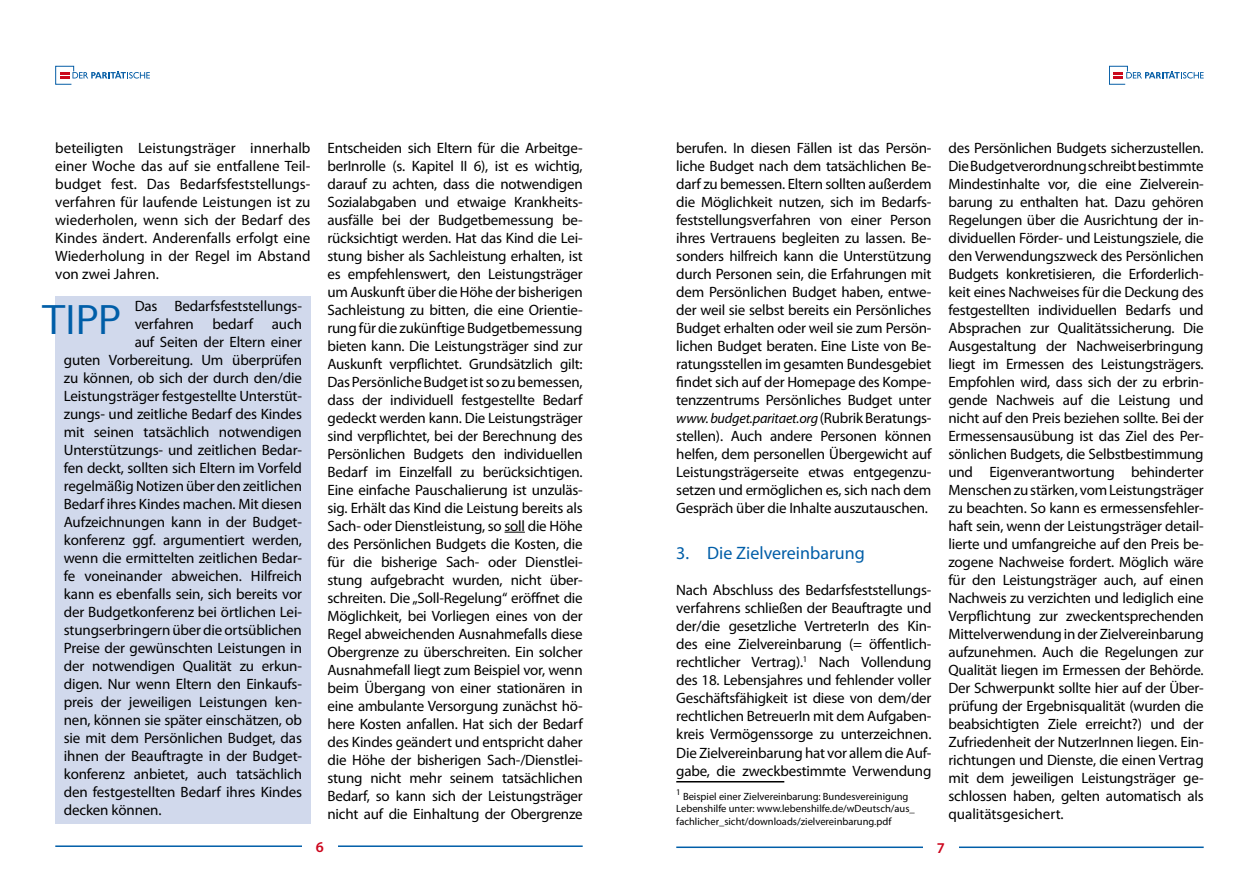
<style>
.page{position:relative;width:1259px;height:893px;background:#fff}
.page>*{position:absolute;margin:0;border:0;box-sizing:border-box;transform-origin:0 0}
.t1{font:43.05px "Chantilly";color:#005ea8}
.t2{font:18px "Myriad Pro";color:#005ea8}
.t3{font:15px/18px "Myriad Pro";letter-spacing:-.01em;color:#000;text-align:justify}
.t4{font:600 15px "Myriad Pro";color:#cc051c}
.t5{font:italic 14.25px "Myriad Pro";letter-spacing:-.015em;color:#000}
.t6{font:10.5px/12.6px "Myriad Pro";color:#000}
.t7{font:8.7px "Myriad Pro";color:#000}
.s1{font-style:normal;font-size:15px}
</style>
<div class="page">
<hr style="left:55px;top:845px;width:528px;height:2px;background:#005ea8">
<div style="left:302px;top:840px;width:36px;height:26px;background:#fff"></div>
<svg style="left:55px;top:66px;width:95px;height:19px"></svg>
<hr style="left:676px;top:846px;width:527px;height:2px;background:#005ea8">
<div style="left:923px;top:841px;width:35px;height:26px;background:#fff"></div>
<svg style="left:1109px;top:66px;width:94px;height:19px"></svg>
<hr style="left:676px;top:781px;width:108px;height:1px;background:#000">
<svg style="left:504px;top:532px;width:21px;height:1px"></svg>
<div style="left:55px;top:297px;width:255px;height:527px;background:#d1d9ec"></div>
<p class="t3" style="left:55px;top:138px;width:257px">beteiligten Leistungsträger innerhalb einer Woche das auf sie entfallene Teil&shy;budget fest. Das Bedarfsfeststellungs&shy;verfahren für laufende Leistungen ist zu wiederholen, wenn sich der Bedarf des Kindes ändert. Anderenfalls erfolgt eine Wiederholung in der Regel im Abstand von zwei Jahren.</p>
<p class="t3" style="left:327px;top:138px;width:257px">Entscheiden sich Eltern für die Arbeitge&shy;berInrolle (s. Kapitel II 6), ist es wichtig, darauf zu achten, dass die notwendigen Sozialabgaben und etwaige Krankheits&shy;ausfälle bei der Budgetbemessung be&shy;rücksichtigt werden. Hat das Kind die Lei&shy;stung bisher als Sachleistung erhalten, ist es empfehlenswert, den Leistungsträger um Auskunft über die Höhe der bisherigen Sachleistung zu bitten, die eine Orientie&shy;rung für die zukünftige Budgetbemessung bieten kann. Die Leistungsträger sind zur Auskunft verpflichtet. Grundsätzlich gilt:<br>Das Persönliche Budget ist so zu bemessen, dass der individuell festgestellte Bedarf gedeckt werden kann. Die Leistungsträger sind verpflichtet, bei der Berechnung des Persönlichen Budgets den individuellen Bedarf im Einzelfall zu berücksichtigen.<br>Eine einfache Pauschalierung ist unzuläs&shy;sig. Erhält das Kind die Leistung bereits als Sach- oder Dienstleistung, so soll die Höhe des Persönlichen Budgets die Kosten, die für die bisherige Sach- oder Dienstlei&shy;stung aufgebracht wurden, nicht über&shy;schreiten. Die „Soll-Regelung“ eröffnet die Möglichkeit, bei Vorliegen eines von der Regel abweichenden Ausnahmefalls diese Obergrenze zu überschreiten. Ein solcher Ausnahmefall liegt zum Beispiel vor, wenn beim Übergang von einer stationären in eine ambulante Versorgung zunächst hö&shy;here Kosten anfallen. Hat sich der Bedarf des Kindes geändert und entspricht daher die Höhe der bisherigen Sach-/Dienstlei&shy;stung nicht mehr seinem tatsächlichen Bedarf, so kann sich der Leistungsträger nicht auf die Einhaltung der Obergrenze</p>
<p class="t3" style="left:135px;top:297px;width:169px">Das Bedarfsfeststellungs-</p>
<p class="t3" style="left:135px;top:315px;width:169px">verfahren bedarf auch</p>
<p class="t3" style="left:135px;top:333px;width:169px">auf Seiten der Eltern einer</p>
<p class="t3" style="left:64px;top:351px;width:240px">guten Vorbereitung. Um überprüfen</p>
<p class="t3" style="left:64px;top:369px;width:240px">zu können, ob sich der durch den/die</p>
<p class="t3" style="left:64px;top:387px;width:240px">Leistungsträger festgestellte Unterstüt-</p>
<p class="t3" style="left:64px;top:405px;width:240px">zungs- und zeitliche Bedarf des Kindes</p>
<p class="t3" style="left:64px;top:423px;width:240px">mit seinen tatsächlich notwendigen</p>
<p class="t3" style="left:64px;top:441px;width:240px">Unterstützungs- und zeitlichen Bedar-</p>
<p class="t3" style="left:64px;top:459px;width:240px">fen deckt, sollten sich Eltern im Vorfeld</p>
<p class="t3" style="left:64px;top:477px;width:240px">regelmäßig Notizen über den zeitlichen</p>
<p class="t3" style="left:64px;top:495px;width:240px">Bedarf ihres Kindes machen. Mit diesen</p>
<p class="t3" style="left:64px;top:513px;width:240px">Aufzeichnungen kann in der Budget-</p>
<p class="t3" style="left:64px;top:531px;width:240px">konferenz ggf. argumentiert werden,</p>
<p class="t3" style="left:64px;top:549px;width:240px">wenn die ermittelten zeitlichen Bedar-</p>
<p class="t3" style="left:64px;top:567px;width:240px">fe voneinander abweichen. Hilfreich</p>
<p class="t3" style="left:64px;top:585px;width:240px">kann es ebenfalls sein, sich bereits vor</p>
<p class="t3" style="left:64px;top:603px;width:240px">der Budgetkonferenz bei örtlichen Lei-</p>
<p class="t3" style="left:64px;top:621px;width:240px">stungserbringern über die ortsüblichen</p>
<p class="t3" style="left:64px;top:639px;width:240px">Preise der gewünschten Leistungen in</p>
<p class="t3" style="left:64px;top:657px;width:240px">der notwendigen Qualität zu erkun-</p>
<p class="t3" style="left:64px;top:675px;width:240px">digen. Nur wenn Eltern den Einkaufs-</p>
<p class="t3" style="left:64px;top:693px;width:240px">preis der jeweiligen Leistungen ken-</p>
<p class="t3" style="left:64px;top:711px;width:240px">nen, können sie später einschätzen, ob</p>
<p class="t3" style="left:64px;top:729px;width:240px">sie mit dem Persönlichen Budget, das</p>
<p class="t3" style="left:64px;top:747px;width:240px">ihnen der Beauftragte in der Budget-</p>
<p class="t3" style="left:64px;top:765px;width:240px">konferenz anbietet, auch tatsächlich</p>
<p class="t3" style="left:64px;top:783px;width:240px">den festgestellten Bedarf ihres Kindes</p>
<p class="t3" style="left:64px;top:801px;width:99px">decken können.</p>
<h1 class="t1" style="left:42px;top:297px;width:80px">TI PP</h1>
<p class="t3" style="left:676px;top:138px;width:257px">berufen. In diesen Fällen ist das Persön&shy;liche Budget nach dem tatsächlichen Be&shy;darf zu bemessen. Eltern sollten außerdem die Möglichkeit nutzen, sich im Bedarfs&shy;feststellungsverfahren von einer Person ihres Vertrauens begleiten zu lassen. Be&shy;sonders hilfreich kann die Unterstützung durch Personen sein, die Erfahrungen mit dem Persönlichen Budget haben, entwe&shy;der weil sie selbst bereits ein Persönliches Budget erhalten oder weil sie zum Persön&shy;lichen Budget beraten. Eine Liste von Be&shy;ratungsstellen im gesamten Bundesgebiet findet sich auf der Homepage des Kompe&shy;tenzzentrums Persönliches Budget unter</p>
<p class="t5" style="left:676px;top:409px;width:257px">www. budget.paritaet.org <span class="s1">(Rubrik Beratungs-</span></p>
<p class="t3" style="left:676px;top:426px;width:257px">stellen). Auch andere Personen können helfen, dem personellen Übergewicht auf Leistungsträgerseite etwas entgegenzu&shy;setzen und ermöglichen es, sich nach dem Gespräch über die Inhalte auszutauschen.</p>
<p class="t2" style="left:676px;top:542px;width:190px">3. Die Zielvereinbarung</p>
<p class="t3" style="left:676px;top:581px;width:257px">Nach Abschluss des Bedarfsfeststellungs&shy;verfahrens schließen der Beauftragte und der/die gesetzliche VertreterIn des Kin&shy;des eine Zielvereinbarung (= öffentlich&shy;rechtlicher Vertrag).<sup>1</sup> Nach Vollendung des 18. Lebensjahres und fehlender voller Geschäftsfähigkeit ist diese von dem/der rechtlichen BetreuerIn mit dem Aufgaben&shy;kreis Vermögenssorge zu unterzeichnen.<br>Die Zielvereinbarung hat vor allem die Auf&shy;gabe, die zweckbestimmte Verwendung</p>
<p class="t7" style="left:676px;top:786px;width:6px">1</p>
<p class="t6" style="left:676px;top:790px;width:240px;text-indent:7px">Beispiel einer Zielvereinbarung: Bundesvereinigung<br>Lebenshilfe unter: www.lebenshilfe.de/wDeutsch/aus_ fachlicher_sicht/downloads/zielvereinbarung.pdf</p>
<p class="t3" style="left:948px;top:138px;width:257px">des Persönlichen Budgets sicherzustellen.<br>Die Budgetverordnung schreibt bestimmte Mindestinhalte vor, die eine Zielverein&shy;barung zu enthalten hat. Dazu gehören Regelungen über die Ausrichtung der in&shy;dividuellen Förder- und Leistungsziele, die den Verwendungszweck des Persönlichen Budgets konkretisieren, die Erforderlich&shy;keit eines Nachweises für die Deckung des festgestellten individuellen Bedarfs und Absprachen zur Qualitätssicherung. Die Ausgestaltung der Nachweiserbringung liegt im Ermessen des Leistungsträgers.<br>Empfohlen wird, dass sich der zu erbrin&shy;gende Nachweis auf die Leistung und nicht auf den Preis beziehen sollte. Bei der Ermessensausübung ist das Ziel des Per&shy;sönlichen Budgets, die Selbstbestimmung und Eigenverantwortung behinderter Menschen zu stärken, vom Leistungsträger zu beachten. So kann es ermessensfehler&shy;haft sein, wenn der Leistungsträger detail&shy;lierte und umfangreiche auf den Preis be&shy;zogene Nachweise fordert. Möglich wäre für den Leistungsträger auch, auf einen Nachweis zu verzichten und lediglich eine Verpflichtung zur zweckentsprechenden Mittelverwendung in der Zielvereinbarung aufzunehmen. Auch die Regelungen zur Qualität liegen im Ermessen der Behörde.<br>Der Schwerpunkt sollte hier auf der Über&shy;prüfung der Ergebnisqualität (wurden die beabsichtigten Ziele erreicht?) und der Zufriedenheit der NutzerInnen liegen. Ein&shy;richtungen und Dienste, die einen Vertrag mit dem jeweiligen Leistungsträger ge&shy;schlossen haben, gelten automatisch als qualitätsgesichert.</p>
<p class="t4" style="left:316px;top:837px;width:10px">6</p>
<p class="t4" style="left:937px;top:838px;width:10px">7</p>
</div>
